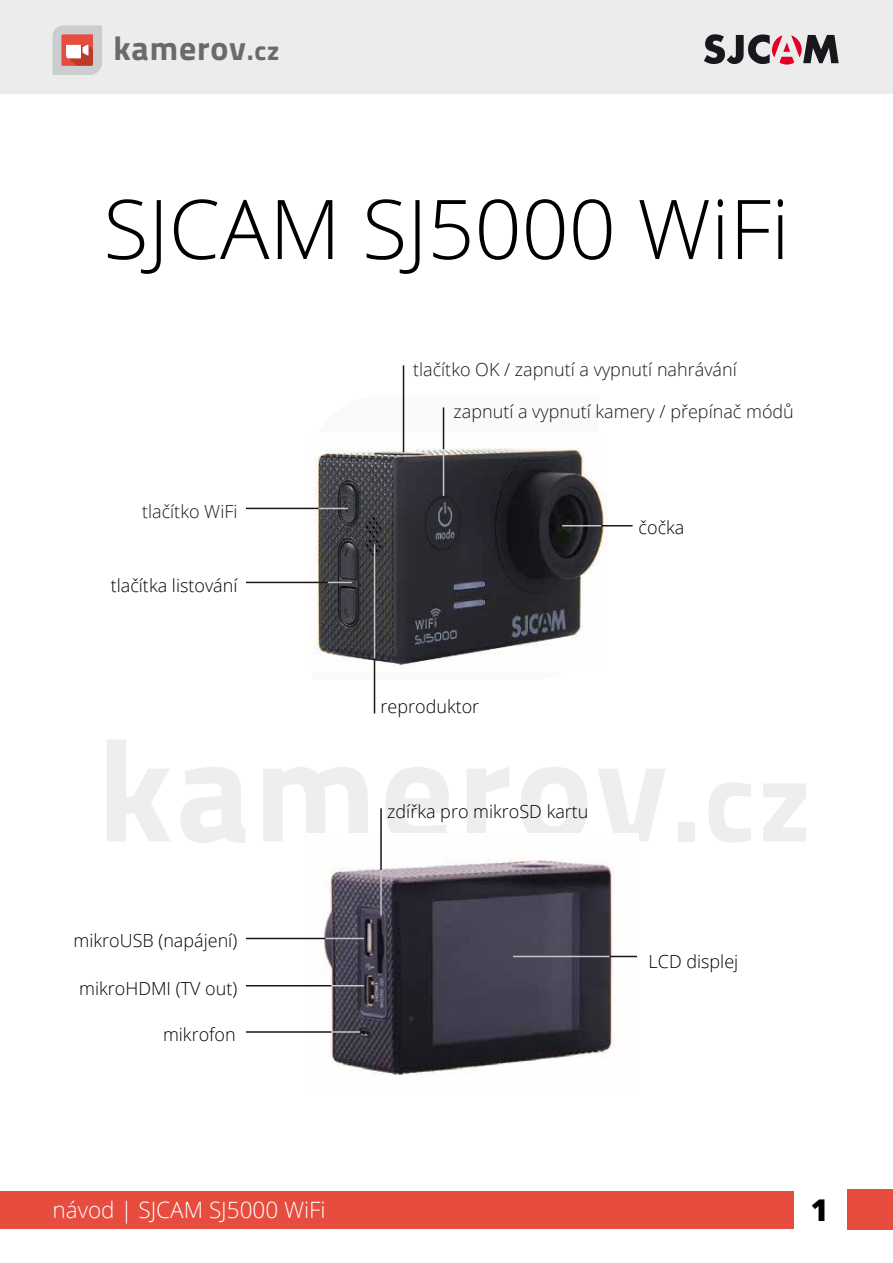
<style>
.page{position:relative;width:893px;height:1263px;background:#fff}
.page>*{position:absolute;margin:0;border:0;box-sizing:border-box;transform-origin:0 0}
.t1{font:300 82.5px "Open Sans";color:#000}
.t2{font:700 33.6px "Titillium";letter-spacing:.025em;color:#696a6b}
.t3{font:800 30px "Open Sans";color:#000}
.t4{font:300 22.5px "Open Sans";color:#fff}
.t5{font:300 18px "Open Sans";color:#000}
.t6{font:300 18px "Open Sans";color:#1a171b}
.s1{font-size:26.7px}
</style>
<div class="page">
<div style="left:848px;top:1189px;width:44px;height:41px;background:#e64d3f"></div>
<div style="left:0;top:1191px;width:794px;height:37px;background:#e64d3f"></div>
<div style="left:0;top:0;width:893px;height:93px;background:#ececed"></div>
<svg style="left:52px;top:25px;width:50px;height:50px;background:#d5aba7"></svg>
<svg style="left:704px;top:34px;width:135px;height:31px"></svg>
<img style="left:307px;top:434px;width:301px;height:237px">
<img style="left:306px;top:859px;width:332px;height:216px">
<hr style="left:601px;top:525px;width:32px;height:1px;background:#1a171b">
<hr style="left:562px;top:525px;width:39px;height:1px;background:#c5c6c8">
<hr style="left:403px;top:365px;width:1px;height:87px;background:#1a171b">
<hr style="left:443px;top:407px;width:1px;height:42px;background:#1a171b">
<hr style="left:443px;top:449px;width:1px;height:47px;background:#c5c6c8">
<hr style="left:246px;top:508px;width:73px;height:1px;background:#1a171b">
<svg style="left:319px;top:508px;width:29px;height:1px"></svg>
<svg style="left:328px;top:582px;width:24px;height:1px"></svg>
<hr style="left:246px;top:582px;width:82px;height:1px;background:#1a171b">
<hr style="left:374px;top:658px;width:1px;height:55px;background:#1a171b">
<hr style="left:374px;top:544px;width:1px;height:114px;background:#c5c6c8">
<hr style="left:246px;top:985px;width:86px;height:1px;background:#1a171b">
<hr style="left:246px;top:938px;width:80px;height:1px;background:#1a171b">
<hr style="left:325px;top:938px;width:39px;height:1px;background:#c5c6c8">
<hr style="left:246px;top:1031px;width:86px;height:2px;background:#1a171b">
<hr style="left:332px;top:1031px;width:28px;height:2px;background:#c5c6c8">
<hr style="left:380px;top:808px;width:2px;height:62px;background:#1a171b">
<hr style="left:380px;top:870px;width:2px;height:45px;background:#c5c6c8">
<hr style="left:331px;top:985px;width:33px;height:1px;background:#c5c6c8">
<svg style="left:610px;top:956px;width:27px;height:1px"></svg>
<hr style="left:513px;top:956px;width:97px;height:1px;background:#c5c6c8">
<h2 class="t2" style="left:113px;top:23px;width:168px">kamerov<span class="s1">.cz</span></h2>
<h1 class="t1" style="left:103px;top:173px;width:688px">SJCAM SJ5000 WiFi</h1>
<p class="t6" style="left:413px;top:358px;width:325px">tlačítko OK / zapnutí a vypnutí nahrávání</p>
<p class="t6" style="left:142px;top:499px;width:97px">tlačítko WiFi</p>
<p class="t5" style="left:111px;top:573px;width:128px">tlačítka listování</p>
<p class="t5" style="left:73px;top:928px;width:165px">mikroUSB (napájení)</p>
<p class="t5" style="left:79px;top:976px;width:160px">mikroHDMI (TV out)</p>
<p class="t5" style="left:163px;top:1022px;width:74px">mikrofon</p>
<p class="t6" style="left:454px;top:400px;width:342px">zapnutí a vypnutí kamery / přepínač módů</p>
<p class="t5" style="left:639px;top:516px;width:47px">čočka</p>
<p class="t5" style="left:380px;top:694px;width:100px">reproduktor</p>
<p class="t5" style="left:387px;top:799px;width:203px">zdířka pro mikroSD kartu</p>
<p class="t5" style="left:649px;top:949px;width:91px">LCD displej</p>
<p class="t4" style="left:52px;top:1194px;width:275px">návod | SJCAM SJ5000 WiFi</p>
<h3 class="t3" style="left:811px;top:1187px;width:19px">1</h3>
</div>
